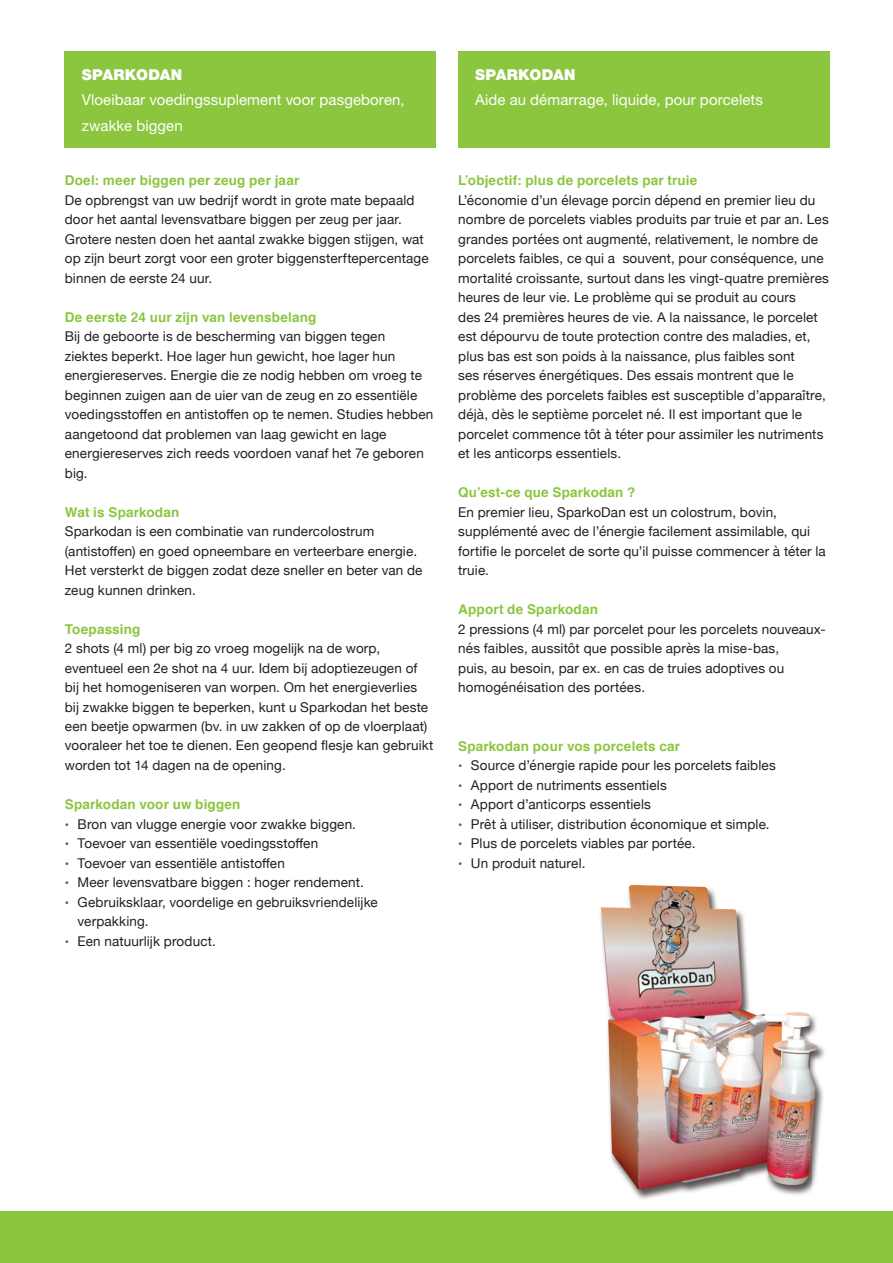
<style>
.page{position:relative;width:893px;height:1263px;background:#fff}
.page>*{position:absolute;margin:0;border:0;box-sizing:border-box;transform-origin:0 0}
.t1{font:15px/25.5px "Helvetica Neue";letter-spacing:.005em;color:#fff}
.t2{font:900 15px "Helvetica Neue";letter-spacing:.015em;color:#fff}
.t3{font:13.5px/19.5px "Helvetica Neue";letter-spacing:.01em;color:#231f20}
.t4{font:700 13.5px "Helvetica";letter-spacing:.015em;color:#8bc63e}
.s1{font-size:12px;color:#57585a}
</style>
<div class="page">
<div style="left:65px;top:51px;width:371px;height:97px;background:#8bc63e"></div>
<div style="left:458px;top:51px;width:371px;height:97px;background:#8bc63e"></div>
<img style="left:600px;top:884px;width:225px;height:315px">
<div style="left:0;top:1212px;width:893px;height:51px;background:#8bc63e"></div>
<p class="t2" style="left:82px;top:66px;width:102px">SPARKODAN</p>
<p class="t1" style="left:82px;top:87px;width:324px">Vloeibaar voedingssuplement voor pasgeboren, zwakke biggen</p>
<p class="t4" style="left:65px;top:169px;width:236px">Doel: meer biggen per zeug per jaar</p>
<p class="t3" style="left:65px;top:191px;width:365px">De opbrengst van uw bedrijf wordt in grote mate bepaald door het aantal levensvatbare biggen per zeug per jaar.<br>Grotere nesten doen het aantal zwakke biggen stijgen, wat op zijn beurt zorgt voor een groter biggensterftepercentage binnen de eerste 24 uur.</p>
<p class="t4" style="left:65px;top:306px;width:253px">De eerste 24 uur zijn van levensbelang</p>
<p class="t3" style="left:65px;top:327px;width:370px">Bij de geboorte is de bescherming van biggen tegen<br>ziektes beperkt. Hoe lager hun gewicht, hoe lager hun energiereserves. Energie die ze nodig hebben om vroeg te beginnen zuigen aan de uier van de zeug en zo essentiële voedingsstoffen en antistoffen op te nemen. Studies hebben aangetoond dat problemen van laag gewicht en lage energiereserves zich reeds voordoen vanaf het 7e geboren big.</p>
<p class="t4" style="left:65px;top:501px;width:116px">Wat is Sparkodan</p>
<p class="t3" style="left:65px;top:522px;width:359px">Sparkodan is een combinatie van rundercolostrum (antistoffen) en goed opneembare en verteerbare energie.<br>Het versterkt de biggen zodat deze sneller en beter van de zeug kunnen drinken.</p>
<p class="t4" style="left:65px;top:618px;width:77px">Toepassing</p>
<p class="t3" style="left:65px;top:639px;width:370px">2 shots (4 ml) per big zo vroeg mogelijk na de worp, eventueel een 2e shot na 4 uur. Idem bij adoptiezeugen of bij het homogeniseren van worpen. Om het energieverlies bij zwakke biggen te beperken, kunt u Sparkodan het beste een beetje opwarmen (bv. in uw zakken of op de vloerplaat) vooraleer het toe te dienen. Een geopend flesje kan gebruikt worden tot 14 dagen na de opening.</p>
<p class="t4" style="left:65px;top:793px;width:177px">Sparkodan voor uw biggen</p>
<p class="t3" style="left:65px;top:815px;width:293px"><span class="s1">•</span> Bron van vlugge energie voor zwakke biggen.</p>
<p class="t3" style="left:65px;top:834px;width:255px"><span class="s1">•</span> Toevoer van essentiële voedingsstoffen</p>
<p class="t3" style="left:65px;top:854px;width:222px"><span class="s1">•</span> Toevoer van essentiële antistoffen</p>
<p class="t3" style="left:65px;top:873px;width:301px"><span class="s1">•</span> Meer levensvatbare biggen : hoger rendement.</p>
<p class="t3" style="left:78px;top:893px;width:302px;text-indent:-13px"><span class="s1">•</span> Gebruiksklaar, voordelige en gebruiksvriendelijke verpakking.</p>
<p class="t3" style="left:65px;top:932px;width:153px"><span class="s1">•</span> Een natuurlijk product.</p>
<p class="t2" style="left:475px;top:66px;width:102px">SPARKODAN</p>
<p class="t1" style="left:475px;top:87px;width:289px">Aide au démarrage, liquide, pour porcelets</p>
<p class="t4" style="left:458px;top:169px;width:241px">L’objectif: plus de porcelets par truie</p>
<p class="t3" style="left:458px;top:191px;width:372px">L’économie d’un élevage porcin dépend en premier lieu du nombre de porcelets viables produits par truie et par an. Les grandes portées ont augmenté, relativement, le nombre de porcelets faibles, ce qui a souvent, pour conséquence, une mortalité croissante, surtout dans les vingt-quatre premières heures de leur vie. Le problème qui se produit au cours<br>des 24 premières heures de vie. A la naissance, le porcelet est dépourvu de toute protection contre des maladies, et, plus bas est son poids à la naissance, plus faibles sont<br>ses réserves énergétiques. Des essais montrent que le problème des porcelets faibles est susceptible d’apparaître, déjà, dès le septième porcelet né. Il est important que le porcelet commence tôt à téter pour assimiler les nutriments et les anticorps essentiels.</p>
<p class="t4" style="left:458px;top:481px;width:179px">Qu’est-ce que Sparkodan ?</p>
<p class="t3" style="left:458px;top:503px;width:369px">En premier lieu, SparkoDan est un colostrum, bovin, supplémenté avec de l’énergie facilement assimilable, qui fortifie le porcelet de sorte qu’il puisse commencer à téter la truie.</p>
<p class="t4" style="left:458px;top:598px;width:141px">Apport de Sparkodan</p>
<p class="t3" style="left:458px;top:620px;width:369px">2 pressions (4 ml) par porcelet pour les porcelets nouveaux&shy;nés faibles, aussitôt que possible après la mise-bas,<br>puis, au besoin, par ex. en cas de truies adoptives ou homogénéisation des portées.</p>
<p class="t4" style="left:458px;top:735px;width:223px">Sparkodan pour vos porcelets car</p>
<p class="t3" style="left:458px;top:756px;width:319px"><span class="s1">•</span> Source d’énergie rapide pour les porcelets faibles</p>
<p class="t3" style="left:458px;top:776px;width:210px"><span class="s1">•</span> Apport de nutriments essentiels</p>
<p class="t3" style="left:458px;top:795px;width:194px"><span class="s1">•</span> Apport d’anticorps essentiels</p>
<p class="t3" style="left:458px;top:815px;width:313px"><span class="s1">•</span> Prêt à utiliser, distribution économique et simple.</p>
<p class="t3" style="left:458px;top:834px;width:239px"><span class="s1">•</span> Plus de porcelets viables par portée.</p>
<p class="t3" style="left:458px;top:854px;width:129px"><span class="s1">•</span> Un produit naturel.</p>
</div>
